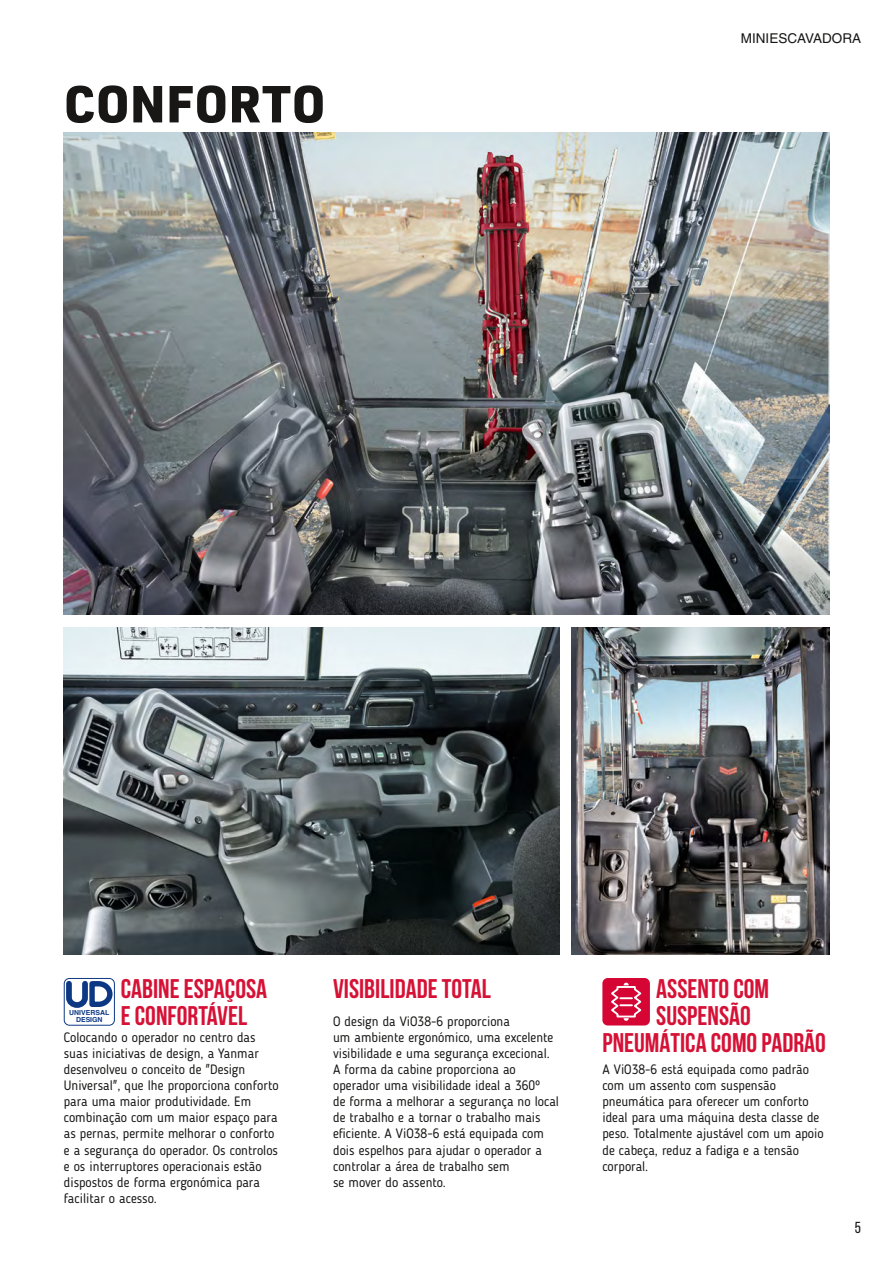
<style>
.page{position:relative;width:893px;height:1263px;background:#fff}
.page>*{position:absolute;margin:0;border:0;box-sizing:border-box;transform-origin:0 0}
.t1{font:900 51px "URWDIN";letter-spacing:.01em;color:#181716}
.t2{font:700 27px/27px "Bebas Neue";color:#d61136}
.t3{font:15.9px "Bebas Neue";color:#181716}
.t4{font:13.5px/16px "Blogger Sans";color:#181716}
.t5{font:13.5px "Helvetica LT Pro";color:#181716}
.t6{font:700 6.9px/7.4px "Helvetica LT Pro";color:#0d3884;text-align:center}
</style>
<div class="page">
<img style="left:64px;top:133px;width:765px;height:481px">
<img style="left:572px;top:627px;width:257px;height:327px">
<div style="left:64px;top:978px;width:51px;height:48px;border:1px solid #0d3884;border-radius:5px"></div>
<svg style="left:63px;top:978px;width:52px;height:33px"></svg>
<img style="left:64px;top:627px;width:495px;height:327px">
<div style="left:602px;top:978px;width:48px;height:47px;background:#d50634;border-radius:5px"></div>
<svg style="left:611px;top:983px;width:31px;height:38px"></svg>
<h1 class="t1" style="left:64px;top:69px;width:263px">CONFORTO</h1>
<p class="t5" style="left:741px;top:30px;width:122px">MINIESCAVADORA</p>
<h2 class="t2" style="left:121px;top:975px;width:148px">CABINE ESPAÇOSA<br>E CONFORTÁVEL</h2>
<p class="t4" style="left:64px;top:1029px;width:216px">Colocando o operador no centro das suas iniciativas de design, a Yanmar desenvolveu o conceito de "Design Universal", que lhe proporciona conforto para uma maior produtividade. Em combinação com um maior espaço para as pernas, permite melhorar o conforto e a segurança do operador. Os controlos e os interruptores operacionais estão dispostos de forma ergonómica para facilitar o acesso.</p>
<p class="t6" style="left:69px;top:1009px;width:42px">UNIVERSAL<br>DESIGN</p>
<h2 class="t2" style="left:333px;top:975px;width:159px">VISIBILIDADE TOTAL</h2>
<p class="t4" style="left:333px;top:1013px;width:227px">O design da ViO38-6 proporciona<br>um ambiente ergonómico, uma excelente visibilidade e uma segurança excecional.<br>A forma da cabine proporciona ao operador uma visibilidade ideal a 360º<br>de forma a melhorar a segurança no local de trabalho e a tornar o trabalho mais eficiente. A ViO38-6 está equipada com dois espelhos para ajudar o operador a controlar a área de trabalho sem<br>se mover do assento.</p>
<h2 class="t2" style="left:656px;top:975px;width:114px">ASSENTO COM</h2>
<h2 class="t2" style="left:656px;top:1002px;width:96px">SUSPENSÃO</h2>
<h2 class="t2" style="left:602px;top:1029px;width:225px">PNEUMÁTICA COMO PADRÃO</h2>
<p class="t4" style="left:602px;top:1061px;width:223px">A ViO38-6 está equipada como padrão com um assento com suspensão pneumática para oferecer um conforto ideal para uma máquina desta classe de peso. Totalmente ajustável com um apoio de cabeça, reduz a fadiga e a tensão corporal.</p>
<p class="t3" style="left:855px;top:1219px;width:8px">5</p>
</div>
